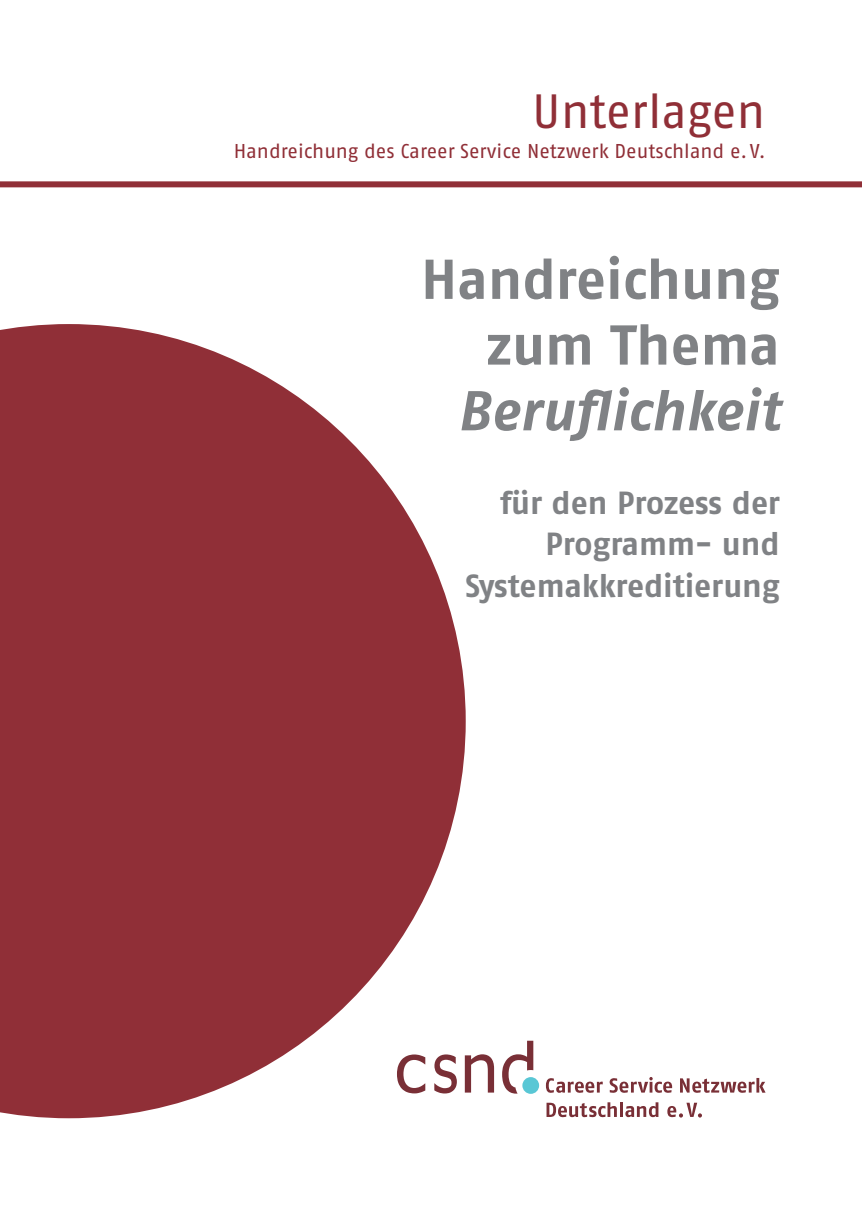
<style>
.page{position:relative;width:862px;height:1214px;background:#fff}
.page>*{position:absolute;margin:0;border:0;box-sizing:border-box;transform-origin:0 0}
.t1{font:700 56px/65.6px "Fago OT";color:#808285;text-align:right}
.t2{font:italic 700 56px "Fago OT";letter-spacing:-.005em;color:#808285}
.t3{font:48px "Fago OT";letter-spacing:-.005em;color:#902f37}
.t4{font:700 32px/41.6px "Fago OT";letter-spacing:-.005em;color:#808285;text-align:right}
.t5{font:20px "Fago OT";letter-spacing:-.005em;color:#902f37}
</style>
<div class="page">
<svg style="left:0;top:324px;width:466px;height:794px;fill:#902f37"></svg>
<svg style="left:502px;top:1040px;width:31px;height:53px"></svg>
<svg style="left:397px;top:1054px;width:28px;height:39px"></svg>
<svg style="left:434px;top:1054px;width:23px;height:39px"></svg>
<svg style="left:465px;top:1054px;width:29px;height:38px"></svg>
<div style="left:522px;top:1076px;width:17px;height:17px;background:#59c7d5;border-radius:50%"></div>
<svg style="left:546px;top:1078px;width:57px;height:14px"></svg>
<svg style="left:609px;top:1077px;width:63px;height:15px"></svg>
<svg style="left:680px;top:1078px;width:85px;height:14px"></svg>
<svg style="left:546px;top:1102px;width:71px;height:14px"></svg>
<hr style="left:620px;top:1102px;width:3px;height:14px;background:#792f36">
<svg style="left:625px;top:1102px;width:33px;height:14px"></svg>
<svg style="left:667px;top:1102px;width:35px;height:15px"></svg>
<div style="left:0;top:181px;width:862px;height:6px;background:#902f37"></div>
<h2 class="t3" style="left:532px;top:82px;width:235px">Unterlagen</h2>
<p class="t5" style="left:234px;top:139px;width:533px">Handreichung des Career Service Netzwerk Deutschland e.V.</p>
<h1 class="t1" style="left:421px;top:246px;width:360px">Handreichung zum Thema</h1>
<h1 class="t2" style="left:457px;top:377px;width:324px">Beruflichkeit</h1>
<h3 class="t4" style="left:465px;top:481px;width:316px">für den Prozess der<br>Programm- und<br>Systemakkreditierung</h3>
</div>
